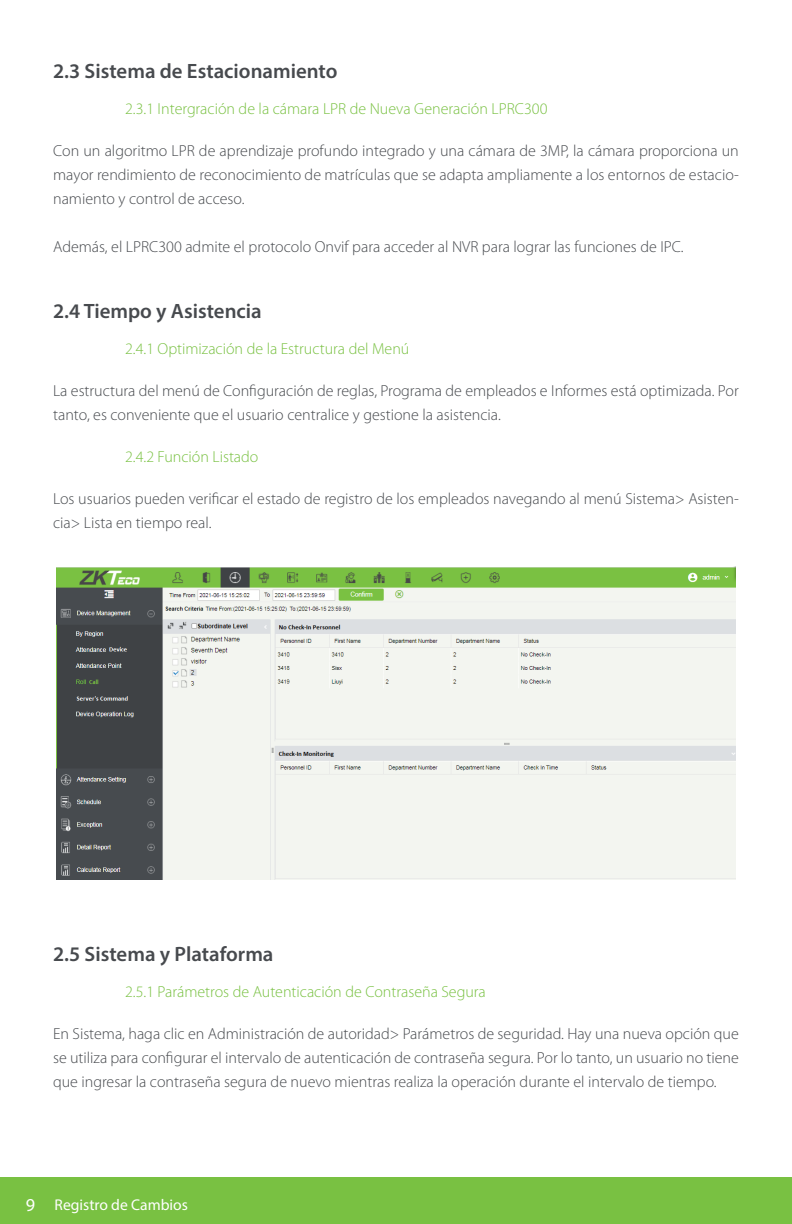
<style>
.page{position:relative;width:792px;height:1224px;background:#fff}
.page>*{position:absolute;margin:0;border:0;box-sizing:border-box;transform-origin:0 0}
.t1{font:600 20.8px "Myriad Pro";color:#474a4e}
.t2{font:300 16px/24px "Myriad Pro";color:#474a4e;text-align:justify}
.t3{font:300 16px "Myriad Pro";color:#79c142}
.t4{font:15.6px "Myriad Pro";color:#fff}
.s1{font-size:18.2px}
</style>
<div class="page">
<div style="left:0;top:1178px;width:792px;height:46px;background:#79c142"></div>
<img style="left:57px;top:567px;width:678px;height:312px">
<h1 class="t1" style="left:53px;top:57px;width:286px">2.3 Sistema de Estacionamiento</h1>
<p class="t3" style="left:125px;top:100px;width:424px">2.3.1 Intergración de la cámara LPR de Nueva Generación LPRC300</p>
<p class="t2" style="left:53px;top:139px;width:687px">Con un algoritmo LPR de aprendizaje profundo integrado y una cámara de 3MP, la cámara proporciona un mayor rendimiento de reconocimiento de matrículas que se adapta ampliamente a los entornos de estacio&shy;namiento y control de acceso.</p>
<p class="t2" style="left:53px;top:235px;width:632px">Además, el LPRC300 admite el protocolo Onvif para acceder al NVR para lograr las funciones de IPC.</p>
<h1 class="t1" style="left:53px;top:297px;width:210px">2.4 Tiempo y Asistencia</h1>
<p class="t3" style="left:125px;top:340px;width:286px">2.4.1 Optimización de la Estructura del Menú</p>
<p class="t2" style="left:53px;top:379px;width:687px">La estructura del menú de Configuración de reglas, Programa de empleados e Informes está optimizada. Por tanto, es conveniente que el usuario centralice y gestione la asistencia.</p>
<p class="t3" style="left:125px;top:448px;width:135px">2.4.2 Función Listado</p>
<p class="t2" style="left:53px;top:487px;width:687px">Los usuarios pueden verificar el estado de registro de los empleados navegando al menú Sistema&gt; Asisten&shy;cia&gt; Lista en tiempo real.</p>
<h1 class="t1" style="left:53px;top:941px;width:222px">2.5 Sistema y Plataforma</h1>
<p class="t3" style="left:125px;top:983px;width:362px">2.5.1 Parámetros de Autenticación de Contraseña Segura</p>
<p class="t2" style="left:53px;top:1022px;width:687px">En Sistema, haga clic en Administración de autoridad&gt; Parámetros de seguridad. Hay una nueva opción que se utiliza para configurar el intervalo de autenticación de contraseña segura. Por lo tanto, un usuario no tiene que ingresar la contraseña segura de nuevo mientras realiza la operación durante el intervalo de tiempo.</p>
<p class="t4" style="left:26px;top:1195px;width:164px"><span class="s1">9</span> Registro de Cambios</p>
</div>
